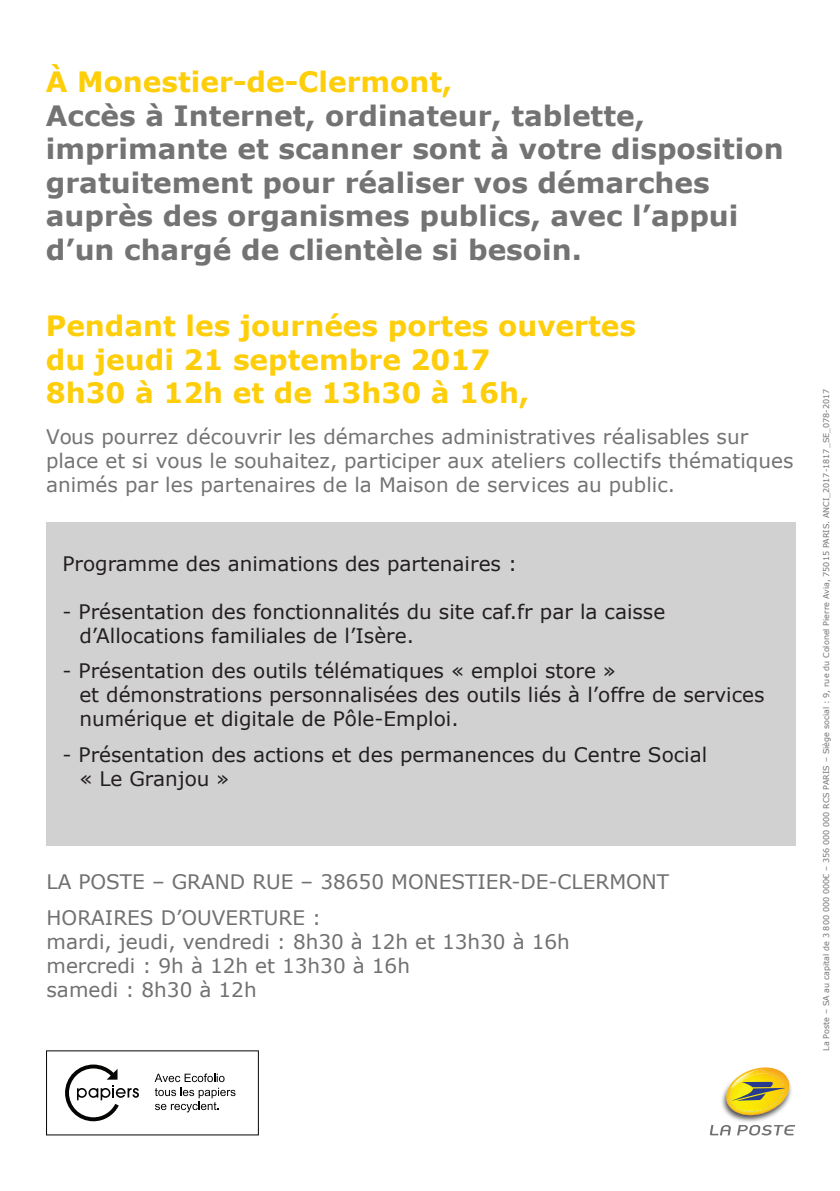
<style>
.page{position:relative;width:840px;height:1191px;background:#fff}
.page>*{position:absolute;margin:0;border:0;box-sizing:border-box;transform-origin:0 0}
.t1{font:700 28px/33.6px "Verdana";color:#737373}
.t2{font:700 28px/33.6px "Verdana";color:#fdce09}
.t3{font:20px/24px "Verdana";color:#231f20}
.t4{font:20px/24px "Verdana";color:#737373}
.t5{font:20px/24px "Verdana";color:#707070}
.t6{font:8px "Verdana";color:#737373}
</style>
<div class="page">
<svg style="left:737px;top:1125px;width:57px;height:10px"></svg>
<svg style="left:709px;top:1125px;width:21px;height:10px"></svg>
<img style="left:721px;top:1084px;width:71px;height:38px">
<img style="left:788px;top:1079px;width:2px;height:36px">
<img style="left:725px;top:1067px;width:63px;height:48px">
<img style="left:730px;top:1069px;width:35px;height:12px">
<img style="left:732px;top:1073px;width:31px;height:8px">
<svg style="left:729px;top:1081px;width:56px;height:19px"></svg>
<svg style="left:46px;top:1050px;width:213px;height:85px"></svg>
<div style="left:46px;top:522px;width:748px;height:324px;background:#d2d1d1"></div>
<h1 class="t2" style="left:46px;top:64px;width:408px">À Monestier-de-Clermont,</h1>
<h1 class="t1" style="left:46px;top:98px;width:739px">Accès à Internet, ordinateur, tablette, imprimante et scanner sont à votre disposition gratuitement pour réaliser vos démarches auprès des organismes publics, avec l’appui d’un chargé de clientèle si besoin.</h1>
<h1 class="t2" style="left:46px;top:308px;width:591px">Pendant les journées portes ouvertes du jeudi 21 septembre 2017<br>8h30 à 12h et de 13h30 à 16h,</h1>
<p class="t4" style="left:46px;top:425px;width:748px">Vous pourrez découvrir les démarches administratives réalisables sur place et si vous le souhaitez, participer aux ateliers collectifs thématiques animés par les partenaires de la Maison de services au public.</p>
<p class="t3" style="left:62px;top:551px;width:456px">Programme des animations des partenaires :</p>
<p class="t3" style="left:79px;top:599px;width:587px;text-indent:-17px">- Présentation des fonctionnalités du site caf.fr par la caisse d’Allocations familiales de l’Isère.</p>
<p class="t3" style="left:79px;top:659px;width:686px;text-indent:-17px">- Présentation des outils télématiques « emploi store »<br>et démonstrations personnalisées des outils liés à l’offre de services numérique et digitale de Pôle-Emploi.</p>
<p class="t3" style="left:79px;top:742px;width:629px;text-indent:-17px">- Présentation des actions et des permanences du Centre Social « Le Granjou »</p>
<p class="t5" style="left:46px;top:864px;width:624px;line-height:35.4px">LA POSTE – GRAND RUE – 38650 MONESTIER-DE-CLERMONT<br>HORAIRES D’OUVERTURE :</p>
<p class="t5" style="left:46px;top:929px;width:524px">mardi, jeudi, vendredi : 8h30 à 12h et 13h30 à 16h mercredi : 9h à 12h et 13h30 à 16h<br>samedi : 8h30 à 12h</p>
<p class="t6" style="left:820px;top:1050px;width:664px;rotate:-90deg">La Poste – SA au capital de 3 800 000 000€ – 356 000 000 RCS PARIS – Siège social : 9, rue du Colonel Pierre Avia, 75015 PARIS. ANCI_2017-1817_SE_078-2017</p>
</div>
